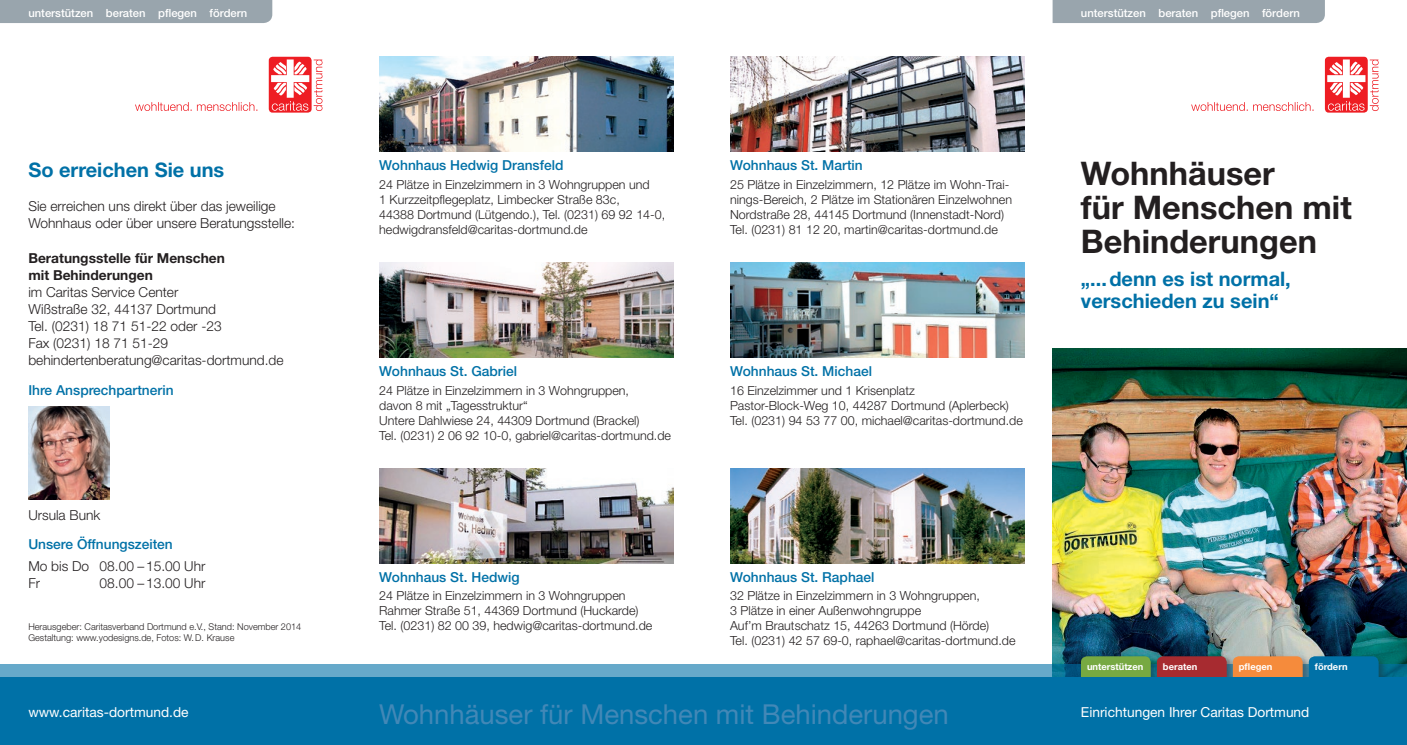
<style>
.page{position:relative;width:1407px;height:745px;background:#fff}
.page>*{position:absolute;margin:0;border:0;box-sizing:border-box;transform-origin:0 0}
.t1{font:700 32.5px/33.8px "Helvetica Neue LT";color:#231f20}
.t2{font:27.5px "Helvetica Neue LT";color:#4288b7}
.t3{font:700 20px/22.5px "Helvetica Neue LT";color:#0071a7}
.t4{font:300 13.75px/17.1px "Helvetica Neue LT";color:#231f20}
.t5{font:500 13.75px "Helvetica Neue LT";color:#0071a7}
.t6{font:13.75px "Helvetica Neue LT";color:#fff}
.t7{font:700 13.75px/17.1px "Helvetica Neue LT";color:#231f20}
.t8{font:300 12.5px/15px "Helvetica Neue LT";color:#231f20}
.t9{font:500 11.25px "Helvetica Neue LT";color:#fff}
.t10{font:300 9.38px/11.2px "Helvetica Neue LT";color:#231f20}
.t11{font:700 9.38px "Helvetica Neue LT";color:#fff}
</style>
<div class="page">
<img style="left:1052px;top:348px;width:355px;height:316px">
<div style="left:1052px;top:0;width:273px;height:23px;background:#99a5ad"></div>
<div style="left:0;top:0;width:272px;height:23px;background:#99a5ad"></div>
<svg style="left:1191px;top:102px;width:122px;height:9px"></svg>
<div style="left:1325px;top:57px;width:42px;height:55px;background:#ee1d23;border-radius:4px"></div>
<svg style="left:1327px;top:59px;width:51px;height:52px"></svg>
<svg style="left:135px;top:102px;width:122px;height:9px"></svg>
<div style="left:269px;top:57px;width:43px;height:55px;background:#ee1d23;border-radius:4px"></div>
<svg style="left:271px;top:59px;width:51px;height:52px"></svg>
<div style="left:0;top:664px;width:1407px;height:26px;background:#66a9ca"></div>
<div style="left:1078px;top:653px;width:82px;height:47px;background:#231f20;opacity:.4"></div>
<div style="left:1081px;top:656px;width:70px;height:34px;background:#77a942;border-radius:6px"></div>
<div style="left:1154px;top:653px;width:82px;height:47px;background:#231f20;opacity:.4"></div>
<div style="left:1157px;top:656px;width:69px;height:34px;background:#a72b30;border-radius:6px"></div>
<div style="left:1230px;top:653px;width:82px;height:47px;background:#231f20;opacity:.4"></div>
<div style="left:1233px;top:656px;width:69px;height:34px;background:#f58b3c;border-radius:6px"></div>
<div style="left:1306px;top:653px;width:82px;height:47px;background:#231f20;opacity:.4"></div>
<svg style="left:1309px;top:656px;width:69px;height:20px"></svg>
<div style="left:0;top:676px;width:1407px;height:68px;background:#0071a7"></div>
<img style="left:28px;top:406px;width:82px;height:92px">
<img style="left:379px;top:57px;width:294px;height:95px">
<img style="left:730px;top:57px;width:294px;height:95px">
<img style="left:379px;top:262px;width:294px;height:95px">
<img style="left:730px;top:262px;width:294px;height:95px">
<img style="left:379px;top:468px;width:294px;height:95px">
<img style="left:730px;top:468px;width:294px;height:95px">
<p class="t9" style="left:28px;top:6px;width:220px">unterstützen beraten pflegen fördern</p>
<p class="t9" style="left:1081px;top:6px;width:220px">unterstützen beraten pflegen fördern</p>
<h3 class="t3" style="left:28px;top:158px;width:197px">So erreichen Sie uns</h3>
<p class="t4" style="left:28px;top:197px;width:268px">Sie erreichen uns direkt über das jeweilige<br>Wohnhaus oder über unsere Beratungsstelle:</p>
<p class="t7" style="left:28px;top:248px;width:198px">Beratungsstelle für Menschen mit Behinderungen</p>
<p class="t4" style="left:28px;top:283px;width:257px">im Caritas Service Center<br>Wißstraße 32, 44137 Dortmund<br>Tel. (0231) 18 71 51-22 oder -23<br>Fax (0231) 18 71 51-29 behindertenberatung@caritas-dortmund.de</p>
<p class="t5" style="left:28px;top:381px;width:147px">Ihre Ansprechpartnerin</p>
<p class="t4" style="left:28px;top:505px;width:74px">Ursula Bunk</p>
<p class="t5" style="left:28px;top:535px;width:146px">Unsere Öffnungszeiten</p>
<p class="t4" style="left:28px;top:557px;width:179px">Mo bis Do 08.00 –15.00 Uhr<br>Fr</p>
<p class="t4" style="left:100px;top:574px;width:107px">08.00 –13.00 Uhr</p>
<p class="t10" style="left:28px;top:620px;width:275px">Herausgeber: Caritasverband Dortmund e.V., Stand: November 2014<br>Gestaltung: www.yodesigns.de, Fotos: W.D. Krause</p>
<p class="t5" style="left:379px;top:157px;width:186px">Wohnhaus Hedwig Dransfeld</p>
<p class="t8" style="left:379px;top:176px;width:288px">24 Plätze in Einzelzimmern in 3 Wohngruppen und<br>1 Kurzzeitpflegeplatz, Limbecker Straße 83c,<br>44388 Dortmund (Lütgendo.), Tel. (0231) 69 92 14-0, hedwigdransfeld@caritas-dortmund.de</p>
<p class="t5" style="left:379px;top:363px;width:139px">Wohnhaus St. Gabriel</p>
<p class="t8" style="left:379px;top:382px;width:293px">24 Plätze in Einzelzimmern in 3 Wohngruppen,<br>davon 8 mit „Tagesstruktur“<br>Untere Dahlwiese 24, 44309 Dortmund (Brackel)<br>Tel. (0231) 2 06 92 10-0, gabriel@caritas-dortmund.de</p>
<p class="t5" style="left:379px;top:568px;width:142px">Wohnhaus St. Hedwig</p>
<p class="t8" style="left:379px;top:587px;width:275px">24 Plätze in Einzelzimmern in 3 Wohngruppen<br>Rahmer Straße 51, 44369 Dortmund (Huckarde)<br>Tel. (0231) 82 00 39, hedwig@caritas-dortmund.de</p>
<p class="t5" style="left:730px;top:157px;width:134px">Wohnhaus St. Martin</p>
<p class="t8" style="left:730px;top:176px;width:284px">25 Plätze in Einzelzimmern, 12 Plätze im Wohn-Trai&shy;nings-Bereich, 2 Plätze im Stationären Einzelwohnen Nordstraße 28, 44145 Dortmund (Innenstadt-Nord)<br>Tel. (0231) 81 12 20, martin@caritas-dortmund.de</p>
<p class="t5" style="left:730px;top:363px;width:143px">Wohnhaus St. Michael</p>
<p class="t8" style="left:730px;top:382px;width:294px">16 Einzelzimmer und 1 Krisenplatz<br>Pastor-Block-Weg 10, 44287 Dortmund (Aplerbeck)<br>Tel. (0231) 94 53 77 00, michael@caritas-dortmund.de</p>
<p class="t5" style="left:730px;top:568px;width:146px">Wohnhaus St. Raphael</p>
<p class="t8" style="left:730px;top:587px;width:287px">32 Plätze in Einzelzimmern in 3 Wohngruppen,<br>3 Plätze in einer Außenwohngruppe<br>Auf’m Brautschatz 15, 44263 Dortmund (Hörde)<br>Tel. (0231) 42 57 69-0, raphael@caritas-dortmund.de</p>
<h1 class="t1" style="left:1081px;top:156px;width:272px">Wohnhäuser<br>für Menschen mit<br>Behinderungen</h1>
<h3 class="t3" style="left:1081px;top:267px;width:211px">„...denn es ist normal, verschieden zu sein“</h3>
<p class="t11" style="left:1087px;top:660px;width:58px">unterstützen</p>
<p class="t11" style="left:1163px;top:660px;width:36px">beraten</p>
<p class="t11" style="left:1239px;top:660px;width:35px">pflegen</p>
<p class="t11" style="left:1315px;top:660px;width:34px">fördern</p>
<h2 class="t2" style="left:379px;top:697px;width:571px">Wohnhäuser für Menschen mit Behinderungen</h2>
<p class="t6" style="left:28px;top:703px;width:162px">www.caritas-dortmund.de</p>
<p class="t6" style="left:1081px;top:703px;width:230px">Einrichtungen Ihrer Caritas Dortmund</p>
</div>
